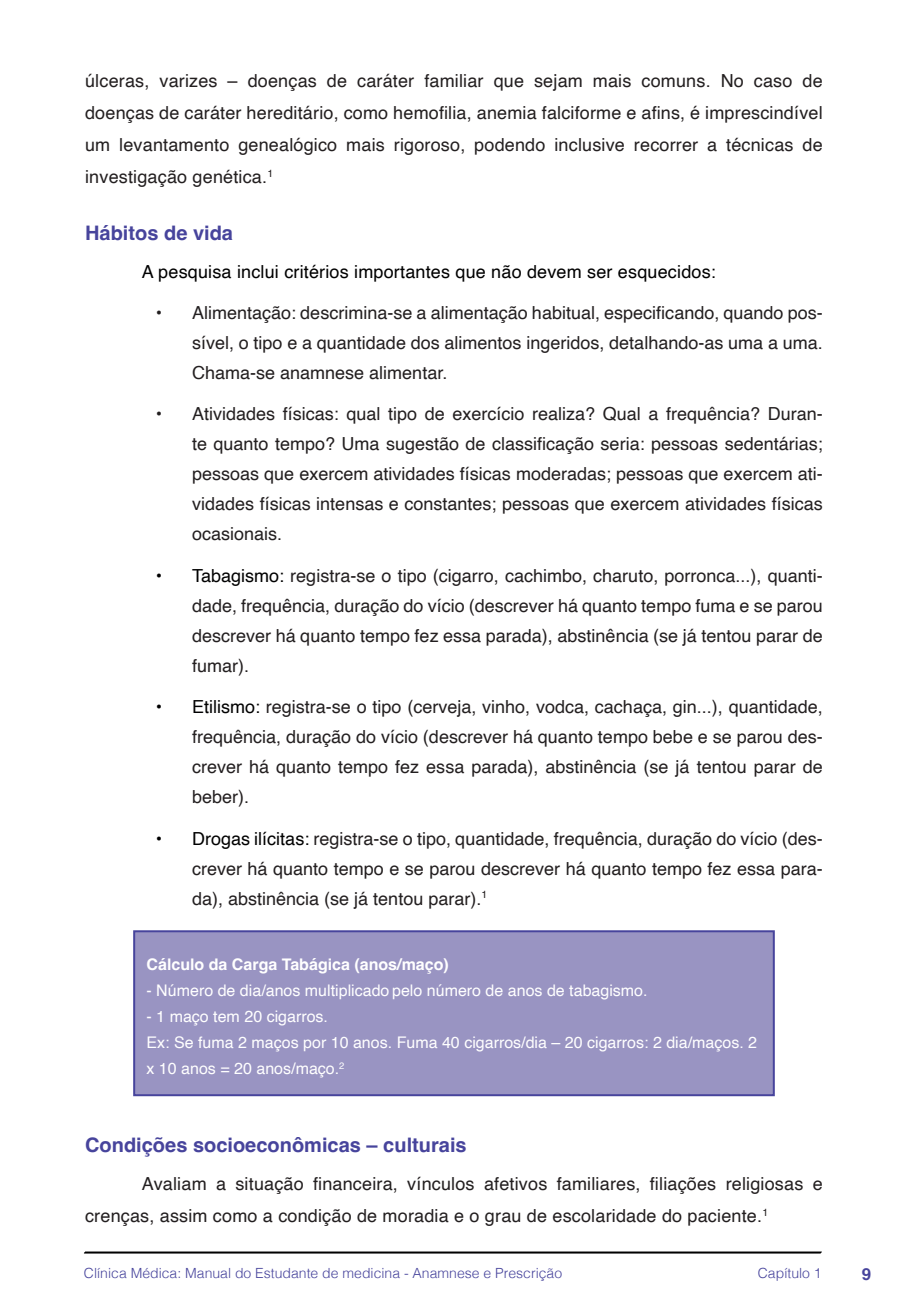
<style>
.page{position:relative;width:908px;height:1304px;background:#fff}
.page>*{position:absolute;margin:0;border:0;box-sizing:border-box;transform-origin:0 0}
.t1{font:700 20px "Helvetica";color:#47449c}
.t2{font:18px/30px "Helvetica";color:#231f20;text-align:justify}
.t3{font:18px "Helvetica";letter-spacing:.01em;color:#000001}
.t4{font:700 16.8px "Helvetica";color:#47449c}
.t5{font:16px/26px "Helvetica";color:#fff}
.t6{font:700 16px "Helvetica";color:#fff}
.t7{font:300 14px "Helvetica";color:#47449c}
.s1{color:#000001}
</style>
<div class="page">
<svg style="left:84px;top:1251px;width:737px;height:3px;background:#515151"></svg>
<div style="left:134px;top:931px;width:639px;height:164px;background:#9994c2"></div>
<div style="left:133px;top:930px;width:641px;height:166px;border:2px solid #47449c"></div>
<p class="t2" style="left:85px;top:65px;width:738px;line-height:32px">úlceras, varizes – doenças de caráter familiar que sejam mais comuns. No caso de doenças de caráter hereditário, como hemofilia, anemia falciforme e afins, é imprescindível um levantamento genealógico mais rigoroso, podendo inclusive recorrer a técnicas de investigação genética.<sup>1</sup></p>
<p class="t1" style="left:85px;top:221px;width:149px">Hábitos de vida</p>
<p class="t3" style="left:142px;top:257px;width:575px">A pesquisa inclui critérios importantes que não devem ser esquecidos:</p>
<p class="t2" style="left:192px;top:298px;width:632px;text-indent:-36px">• Alimentação: descrimina-se a alimentação habitual, especificando, quando pos&shy;sível, o tipo e a quantidade dos alimentos ingeridos, detalhando-as uma a uma.<br>Chama-se anamnese alimentar.</p>
<p class="t2" style="left:192px;top:400px;width:632px;text-indent:-36px">• Atividades físicas: qual tipo de exercício realiza? Qual a frequência? Duran&shy;te quanto tempo? Uma sugestão de classificação seria: pessoas sedentárias; pessoas que exercem atividades físicas moderadas; pessoas que exercem ati&shy;vidades físicas intensas e constantes; pessoas que exercem atividades físicas ocasionais.</p>
<p class="t2" style="left:192px;top:561px;width:632px;text-indent:-36px"><span class="s1">• Tabagismo:</span> registra-se o tipo (cigarro, cachimbo, charuto, porronca...), quanti&shy;dade, frequência, duração do vício (descrever há quanto tempo fuma e se parou descrever há quanto tempo fez essa parada), abstinência (se já tentou parar de fumar).</p>
<p class="t2" style="left:192px;top:692px;width:632px;text-indent:-36px"><span class="s1">• Etilismo:</span> registra-se o tipo (cerveja, vinho, vodca, cachaça, gin...), quantidade, frequência, duração do vício (descrever há quanto tempo bebe e se parou des&shy;crever há quanto tempo fez essa parada), abstinência (se já tentou parar de beber).</p>
<p class="t2" style="left:192px;top:824px;width:632px;text-indent:-36px"><span class="s1">• Drogas ilícitas:</span> registra-se o tipo, quantidade, frequência, duração do vício (des&shy;crever há quanto tempo e se parou descrever há quanto tempo fez essa para&shy;da), abstinência (se já tentou parar).<sup>1</sup></p>
<p class="t6" style="left:146px;top:955px;width:304px">Cálculo da Carga Tabágica (anos/maço)</p>
<p class="t5" style="left:146px;top:978px;width:502px">- Número de dia/anos multiplicado pelo número de anos de tabagismo.</p>
<p class="t5" style="left:146px;top:1004px;width:612px">- 1 maço tem 20 cigarros.<br>Ex: Se fuma 2 maços por 10 anos. Fuma 40 cigarros/dia – 20 cigarros: 2 dia/maços. 2 x 10 anos = 20 anos/maço.<sup>2</sup></p>
<p class="t1" style="left:85px;top:1133px;width:383px">Condições socioeconômicas – culturais</p>
<p class="t2" style="left:85px;top:1168px;width:738px;line-height:32px;text-indent:57px">Avaliam a situação financeira, vínculos afetivos familiares, filiações religiosas e crenças, assim como a condição de moradia e o grau de escolaridade do paciente.<sup>1</sup></p>
<p class="t7" style="left:84px;top:1261px;width:479px">Clínica Médica: Manual do Estudante de medicina - Anamnese e Prescrição</p>
<p class="t7" style="left:757px;top:1261px;width:65px">Capítulo 1</p>
<p class="t4" style="left:861px;top:1264px;width:11px">9</p>
</div>
